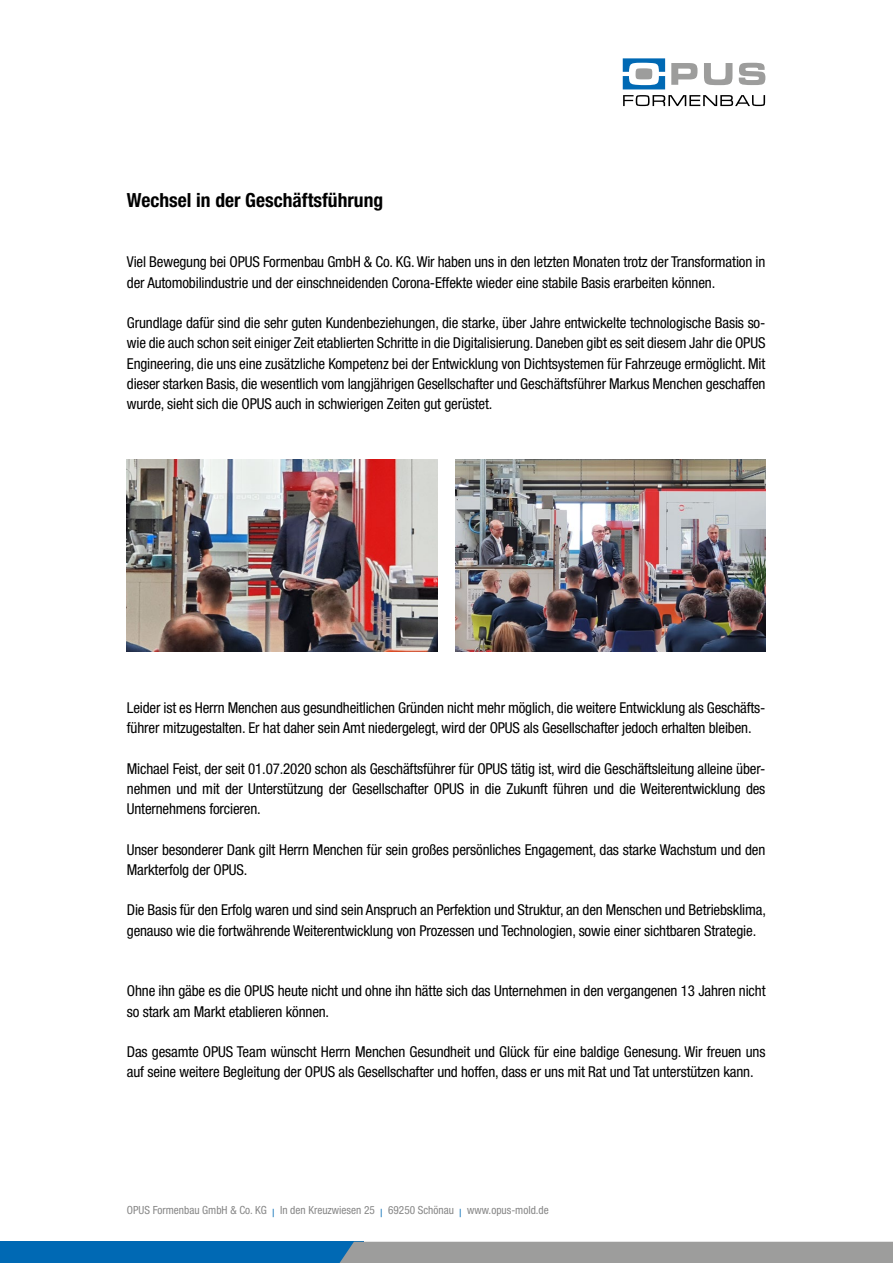
<style>
.page{position:relative;width:893px;height:1263px;background:#fff}
.page>*{position:absolute;margin:0;border:0;box-sizing:border-box;transform-origin:0 0}
.t1{font:700 condensed 19.5px "Helvetica Neue LT Pro";color:#000}
.t2{font:condensed 15px/20.2px "Helvetica Neue LT Pro";letter-spacing:-.01em;color:#000}
.t3{font:condensed 11.25px "Helvetica Neue LT Pro";color:#878787}
.s1{color:#0069b4}
</style>
<div class="page">
<div style="left:0;top:1242px;width:364px;height:21px;background:#0069b4"></div>
<div style="left:340px;top:1242px;width:553px;height:21px;background:#9d9d9c"></div>
<svg style="left:623px;top:95px;width:142px;height:11px"></svg>
<svg style="left:739px;top:63px;width:26px;height:22px"></svg>
<svg style="left:704px;top:63px;width:28px;height:22px"></svg>
<svg style="left:671px;top:63px;width:26px;height:22px"></svg>
<svg style="left:623px;top:58px;width:42px;height:31px"></svg>
<img style="left:127px;top:460px;width:311px;height:192px">
<img style="left:455px;top:460px;width:310px;height:192px">
<h1 class="t1" style="left:127px;top:188px;width:258px">Wechsel in der Geschäftsführung</h1>
<p class="t2" style="left:127px;top:252px;width:640px">Viel Bewegung bei OPUS Formenbau GmbH &amp; Co. KG. Wir haben uns in den letzten Monaten trotz der Transformation in der Automobilindustrie und der einschneidenden Corona-Effekte wieder eine stabile Basis erarbeiten können.</p>
<p class="t2" style="left:127px;top:312px;width:640px;text-align:justify">Grundlage dafür sind die sehr guten Kundenbeziehungen, die starke, über Jahre entwickelte technologische Basis so&shy;wie die auch schon seit einiger Zeit etablierten Schritte in die Digitalisierung. Daneben gibt es seit diesem Jahr die OPUS Engineering, die uns eine zusätzliche Kompetenz bei der Entwicklung von Dichtsystemen für Fahrzeuge ermöglicht. Mit dieser starken Basis, die wesentlich vom langjährigen Gesellschafter und Geschäftsführer Markus Menchen geschaffen wurde, sieht sich die OPUS auch in schwierigen Zeiten gut gerüstet.</p>
<p class="t2" style="left:127px;top:697px;width:640px">Leider ist es Herrn Menchen aus gesundheitlichen Gründen nicht mehr möglich, die weitere Entwicklung als Geschäfts&shy;führer mitzugestalten. Er hat daher sein Amt niedergelegt, wird der OPUS als Gesellschafter jedoch erhalten bleiben.</p>
<p class="t2" style="left:127px;top:758px;width:640px;text-align:justify">Michael Feist, der seit 01.07.2020 schon als Geschäftsführer für OPUS tätig ist, wird die Geschäftsleitung alleine über&shy;nehmen und mit der Unterstützung der Gesellschafter OPUS in die Zukunft führen und die Weiterentwicklung des Unternehmens forcieren.</p>
<p class="t2" style="left:127px;top:839px;width:640px">Unser besonderer Dank gilt Herrn Menchen für sein großes persönliches Engagement, das starke Wachstum und den<br>Markterfolg der OPUS.</p>
<p class="t2" style="left:127px;top:900px;width:641px">Die Basis für den Erfolg waren und sind sein Anspruch an Perfektion und Struktur, an den Menschen und Betriebsklima, genauso wie die fortwährende Weiterentwicklung von Prozessen und Technologien, sowie einer sichtbaren Strategie.</p>
<p class="t2" style="left:127px;top:981px;width:640px">Ohne ihn gäbe es die OPUS heute nicht und ohne ihn hätte sich das Unternehmen in den vergangenen 13 Jahren nicht so stark am Markt etablieren können.</p>
<p class="t2" style="left:127px;top:1041px;width:640px">Das gesamte OPUS Team wünscht Herrn Menchen Gesundheit und Glück für eine baldige Genesung. Wir freuen uns auf seine weitere Begleitung der OPUS als Gesellschafter und hoffen, dass er uns mit Rat und Tat unterstützen kann.</p>
<p class="t3" style="left:127px;top:1203px;width:423px">OPUS Formenbau GmbH &amp; Co. KG <span class="s1">|</span> In den Kreuzwiesen 25 <span class="s1">|</span> 69250 Schönau <span class="s1">|</span> www.opus-mold.de</p>
</div>
